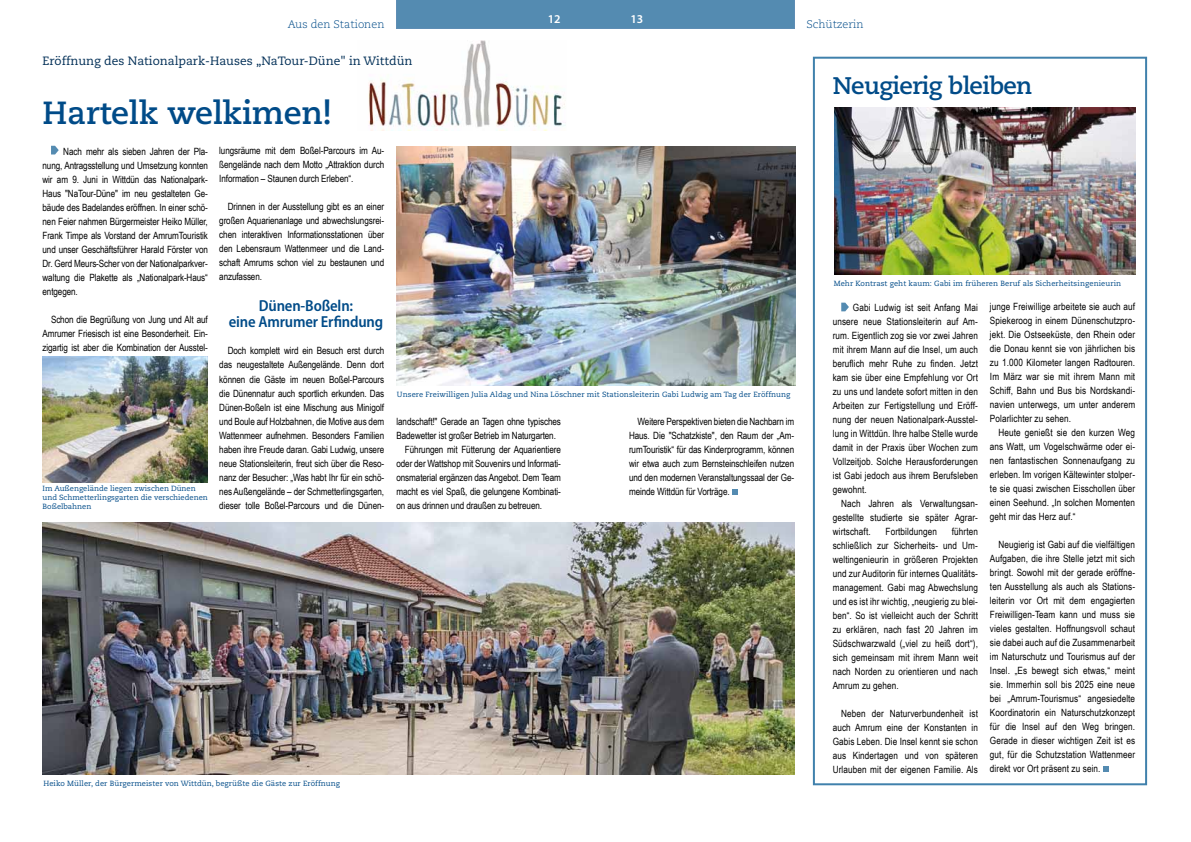
<style>
.page{position:relative;width:1191px;height:842px;background:#fff}
.page>*{position:absolute;margin:0;border:0;box-sizing:border-box;transform-origin:0 0}
.t1{font:700 32px "Caecilia";letter-spacing:-.005em;color:#004b88}
.t2{font:700 24px "Caecilia";letter-spacing:-.025em;color:#004b88}
.t3{font:600 semi-condensed 16px/16.8px "Myriad Pro";letter-spacing:-.01em;color:#004b88;text-align:center}
.t4{font:12px "Caecilia";color:#002e56}
.t5{font:600 12px "Myriad Pro";color:#fff}
.t6{font:300 11px "Caecilia";color:#004b88}
.t7{font:10px/14px "Arial Narrow";letter-spacing:-.01em;color:#000;text-align:justify}
.t8{font:10px "Arial Narrow";letter-spacing:.01em;color:#000}
.t9{font:7.5px/9px "Caecilia";letter-spacing:.01em;color:#004b88}
</style>
<div class="page">
<div style="left:813px;top:57px;width:334px;height:728px;border:2px solid #4081ac"></div>
<img style="left:396px;top:146px;width:399px;height:240px">
<img style="left:368px;top:41px;width:198px;height:89px">
<svg style="left:732px;top:490px;width:6px;height:5px"></svg>
<svg style="left:51px;top:146px;width:8px;height:8px"></svg>
<img style="left:43px;top:523px;width:751px;height:251px">
<svg style="left:841px;top:303px;width:8px;height:8px"></svg>
<svg style="left:1103px;top:766px;width:5px;height:6px"></svg>
<img style="left:834px;top:108px;width:301px;height:167px">
<img style="left:43px;top:356px;width:165px;height:127px">
<div style="left:397px;top:0;width:198px;height:28px;background:#548bb1"></div>
<div style="left:595px;top:0;width:199px;height:28px;background:#548bb1"></div>
<p class="t5" style="left:548px;top:11px;width:14px">12</p>
<p class="t5" style="left:630px;top:11px;width:14px">13</p>
<p class="t6" style="left:288px;top:18px;width:98px">Aus den Stationen</p>
<p class="t6" style="left:806px;top:18px;width:59px">Schützerin</p>
<p class="t4" style="left:43px;top:54px;width:371px">Eröffnung des Nationalpark-Hauses „NaTour-Düne" in Wittdün</p>
<h1 class="t1" style="left:43px;top:94px;width:291px">Hartelk welkimen!</h1>
<p class="t7" style="left:43px;top:144px;width:167px;text-indent:21px">Nach mehr als sieben Jahren der Pla&shy;nung, Antragsstellung und Umsetzung konnten wir am 9. Juni in Wittdün das Nationalpark-Haus "NaTour-Düne" im neu gestalteten Ge&shy;bäude des Badelandes eröffnen. In einer schö&shy;nen Feier nahmen Bürgermeister Heiko Müller, Frank Timpe als Vorstand der AmrumTouristik und unser Geschäftsführer Harald Förster von Dr. Gerd Meurs-Scher von der Nationalparkver&shy;waltung die Plakette als „Nationalpark-Haus“ entgegen.</p>
<p class="t7" style="left:42px;top:312px;width:167px;text-indent:9px">Schon die Begrüßung von Jung und Alt auf Amrumer Friesisch ist eine Besonderheit. Ein&shy;zigartig ist aber die Kombination der Ausstel-</p>
<p class="t7" style="left:219px;top:143px;width:166px">lungsräume mit dem Boßel-Parcours im Au&shy;ßengelände nach dem Motto „Attraktion durch Information – Staunen durch Erleben“.</p>
<p class="t7" style="left:219px;top:199px;width:166px;text-indent:9px">Drinnen in der Ausstellung gibt es an einer großen Aquarienanlage und abwechslungsrei&shy;chen interaktiven Informationsstationen über den Lebensraum Wattenmeer und die Land&shy;schaft Amrums schon viel zu bestaunen und anzufassen.</p>
<h3 class="t3" style="left:229px;top:297px;width:156px">Dünen-Boßeln:<br>eine Amrumer Erfindung</h3>
<p class="t7" style="left:219px;top:344px;width:166px;text-indent:9px">Doch komplett wird ein Besuch erst durch das neugestaltete Außengelände. Denn dort können die Gäste im neuen Boßel-Parcours die Dünennatur auch sportlich erkunden. Das Dünen-Boßeln ist eine Mischung aus Minigolf und Boule auf Holzbahnen, die Motive aus dem Wattenmeer aufnehmen. Besonders Familien haben ihre Freude daran. Gabi Ludwig, unsere neue Stationsleiterin, freut sich über die Reso&shy;nanz der Besucher: „Was habt Ihr für ein schö&shy;nes Außengelände – der Schmetterlingsgarten, dieser tolle Boßel-Parcours und die Dünen-</p>
<p class="t9" style="left:43px;top:484px;width:167px">Im Außengelände liegen zwischen Dünen und Schmetterlingsgarten die verschiedenen<br>Boßelbahnen</p>
<p class="t9" style="left:397px;top:390px;width:395px">Unsere Freiwilligen Julia Aldag und Nina Löschner mit Stationsleiterin Gabi Ludwig am Tag der Eröffnung</p>
<p class="t7" style="left:396px;top:414px;width:166px">landschaft!" Gerade an Tagen ohne typisches</p>
<p class="t7" style="left:396px;top:428px;width:161px">Badewetter ist großer Betrieb im Naturgarten.</p>
<p class="t7" style="left:405px;top:442px;width:157px">Führungen mit Fütterung der Aquarientiere</p>
<p class="t7" style="left:396px;top:456px;width:166px">oder der Wattshop mit Souvenirs und Informati-</p>
<p class="t7" style="left:396px;top:470px;width:166px">onsmaterial ergänzen das Angebot. Dem Team</p>
<p class="t7" style="left:396px;top:484px;width:166px">macht es viel Spaß, die gelungene Kombinati-</p>
<p class="t7" style="left:396px;top:498px;width:147px">on aus drinnen und draußen zu betreuen.</p>
<p class="t7" style="left:629px;top:414px;width:167px;text-indent:9px">Weitere Perspektiven bieten die Nachbarn im Haus. Die "Schatzkiste", den Raum der „Am&shy;rumTouristik“ für das Kinderprogramm, können wir etwa auch zum Bernsteinschleifen nutzen und den modernen Veranstaltungssaal der Ge&shy;meinde Wittdün für Vorträge.</p>
<p class="t9" style="left:43px;top:779px;width:298px">Heiko Müller, der Bürgermeister von Wittdün, begrüßte die Gäste zur Eröffnung</p>
<h2 class="t2" style="left:832px;top:71px;width:201px">Neugierig bleiben</h2>
<p class="t9" style="left:833px;top:279px;width:289px">Mehr Kontrast geht kaum: Gabi im früheren Beruf als Sicherheitsingenieurin</p>
<p class="t7" style="left:832px;top:300px;width:147px;text-indent:20px">Gabi Ludwig ist seit Anfang Mai unsere neue Stationsleiterin auf Am&shy;rum. Eigentlich zog sie vor zwei Jahren mit ihrem Mann auf die Insel, um auch beruflich mehr Ruhe zu finden. Jetzt kam sie über eine Empfehlung vor Ort zu uns und landete sofort mitten in den Arbeiten zur Fertigstellung und Eröff&shy;nung der neuen Nationalpark-Ausstel&shy;lung in Wittdün. Ihre halbe Stelle wurde damit in der Praxis über Wochen zum Vollzeitjob. Solche Herausforderungen ist Gabi jedoch aus ihrem Berufsleben gewohnt.</p>
<p class="t7" style="left:832px;top:496px;width:147px;text-indent:8px">Nach Jahren als Verwaltungsan&shy;gestellte studierte sie später Agrar&shy;wirtschaft.</p>
<p class="t7" style="left:832px;top:524px;width:147px;text-indent:119px">führten schließlich zur Sicherheits- und Um&shy;weltingenieurin in größeren Projekten und zur Auditorin für internes Qualitäts&shy;management. Gabi mag Abwechslung und es ist ihr wichtig, „neugierig zu blei&shy;ben“. So ist vielleicht auch der Schritt zu erklären, nach fast 20 Jahren im Südschwarzwald („viel zu heiß dort“), sich gemeinsam mit ihrem Mann weit nach Norden zu orientieren und nach Amrum zu gehen.</p>
<p class="t7" style="left:832px;top:706px;width:147px;text-indent:8px">Neben der Naturverbundenheit ist auch Amrum eine der Konstanten in Gabis Leben. Die Insel kennt sie schon aus Kindertagen und von späteren Urlauben mit der eigenen Familie. Als</p>
<p class="t8" style="left:885px;top:524px;width:53px">Fortbildungen</p>
<p class="t7" style="left:990px;top:299px;width:147px">junge Freiwillige arbeitete sie auch auf Spiekeroog in einem Dünenschutzpro&shy;jekt. Die Ostseeküste, den Rhein oder die Donau kennt sie von jährlichen bis zu 1.000 Kilometer langen Radtouren.<br>Im März war sie mit ihrem Mann mit Schiff, Bahn und Bus bis Nordskandi&shy;navien unterwegs, um unter anderem Polarlichter zu sehen.</p>
<p class="t7" style="left:990px;top:425px;width:147px;text-indent:8px">Heute genießt sie den kurzen Weg ans Watt, um Vogelschwärme oder ei&shy;nen fantastischen Sonnenaufgang zu erleben. Im vorigen Kältewinter stolper&shy;te sie quasi zwischen Eisschollen über einen Seehund. „In solchen Momenten geht mir das Herz auf.“</p>
<p class="t7" style="left:990px;top:537px;width:147px;text-indent:8px">Neugierig ist Gabi auf die vielfältigen Aufgaben, die ihre Stelle jetzt mit sich bringt. Sowohl mit der gerade eröffne&shy;ten Ausstellung als auch als Stations&shy;leiterin vor Ort mit dem engagierten Freiwilligen-Team kann und muss sie vieles gestalten. Hoffnungsvoll schaut sie dabei auch auf die Zusammenarbeit im Naturschutz und Tourismus auf der Insel. „Es bewegt sich etwas,“ meint sie. Immerhin soll bis 2025 eine neue bei „Amrum-Tourismus“ angesiedelte Koordinatorin ein Naturschutzkonzept für die Insel auf den Weg bringen.<br>Gerade in dieser wichtigen Zeit ist es gut, für die Schutzstation Wattenmeer direkt vor Ort präsent zu sein.</p>
</div>
